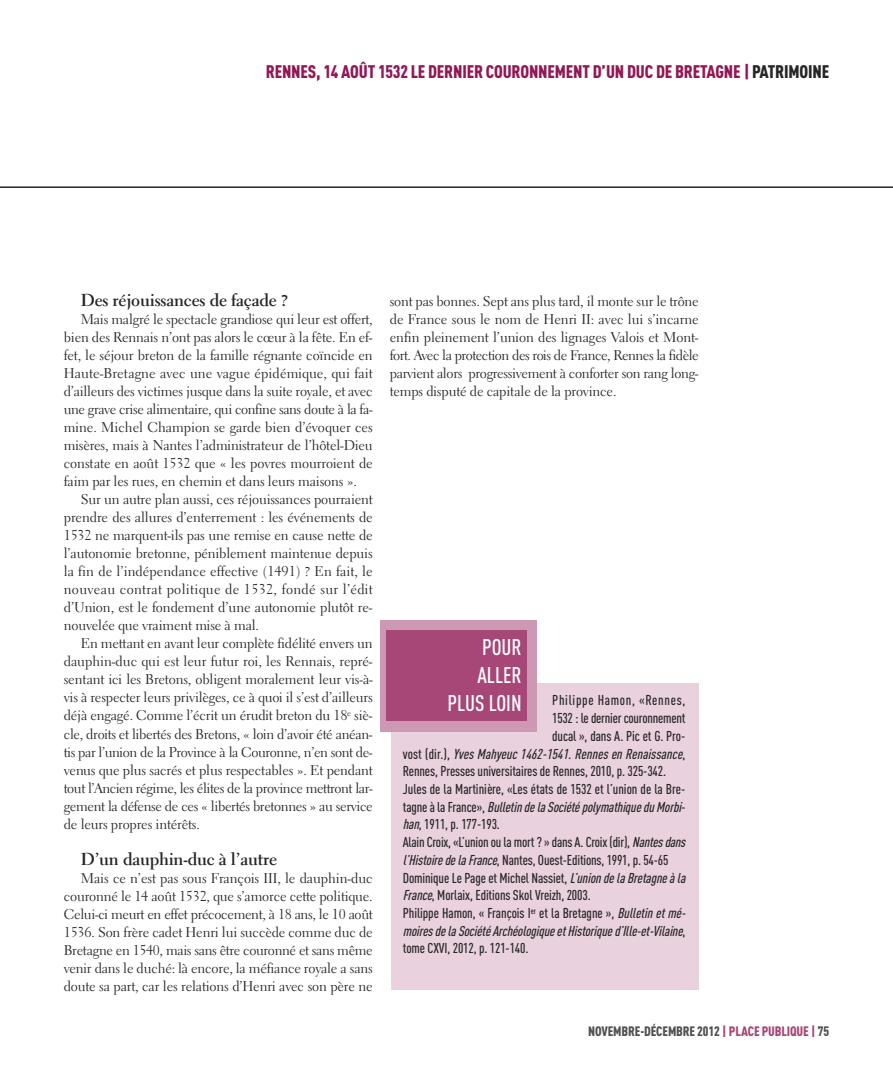
<style>
.page{position:relative;width:893px;height:1085px;background:#fff}
.page>*{position:absolute;margin:0;border:0;box-sizing:border-box;transform-origin:0 0}
.t1{font:500 22.35px/27.9px "DIN Cond";color:#fff;text-align:right}
.t2{font:900 18px "DIN Cond";letter-spacing:-.01em;color:#901956}
.t3{font:700 17.25px "Electra LT";letter-spacing:-.01em;color:#272627}
.t4{font:14.1px/18px "Electra LT";letter-spacing:-.01em;color:#272627;text-align:justify}
.t5{font:500 14.1px "DIN Cond";letter-spacing:-.01em;color:#272627}
.t6{font:italic 500 14.1px "DIN Cond";color:#272627}
.t7{font:500 14.1px "DIN Cond";letter-spacing:.05em;color:#272627}
.t8{font:900 13.5px "DIN Cond";letter-spacing:-.01em;color:#525152}
.s1{color:#272627}
.s2{font-style:normal}
.s3{font-style:italic}
.s4{color:#a64778}
</style>
<div class="page">
<hr style="left:0;top:186px;width:893px;height:2px;background:#272627">
<div style="left:391px;top:682px;width:308px;height:307px;background:#e9d1dd"></div>
<div style="left:381px;top:620px;width:156px;height:111px;background:#cd98b3"></div>
<div style="left:386px;top:630px;width:140px;height:90px;background:#a64778"></div>
<p class="t2" style="left:266px;top:60px;width:565px">RENNES, 14 AOÛT 1532 LE DERNIER COURONNEMENT D’UN DUC DE BRETAGNE |<span class="s1">PATRIMOINE</span></p>
<p class="t3" style="left:81px;top:293px;width:209px">Des réjouissances de façade ?</p>
<p class="t4" style="left:64px;top:312px;width:310px;text-indent:17px">Mais malgré le spectacle grandiose qui leur est offert, bien des Rennais n’ont pas alors le cœur à la fête. En ef&shy;fet, le séjour breton de la famille régnante coïncide en Haute-Bretagne avec une vague épidémique, qui fait d’ailleurs des victimes jusque dans la suite royale, et avec une grave crise alimentaire, qui confine sans doute à la fa&shy;mine. Michel Champion se garde bien d’évoquer ces misères, mais à Nantes l’administrateur de l’hôtel-Dieu constate en août 1532 que « les povres mourroient de faim par les rues, en chemin et dans leurs maisons ».</p>
<p class="t4" style="left:64px;top:492px;width:310px;text-indent:17px">Sur un autre plan aussi, ces réjouissances pourraient prendre des allures d’enterrement : les événements de 1532 ne marquent-ils pas une remise en cause nette de l’autonomie bretonne, péniblement maintenue depuis la fin de l’indépendance effective (1491) ? En fait, le nouveau contrat politique de 1532, fondé sur l’édit d’Union, est le fondement d’une autonomie plutôt re&shy;nouvelée que vraiment mise à mal.</p>
<p class="t4" style="left:64px;top:636px;width:311px;text-indent:17px">En mettant en avant leur complète fidélité envers un dauphin-duc qui est leur futur roi, les Rennais, repré&shy;sentant ici les Bretons, obligent moralement leur vis-à&shy;vis à respecter leurs privilèges, ce à quoi il s’est d’ailleurs déjà engagé. Comme l’écrit un érudit breton du 18<sup>e</sup> siè&shy;cle, droits et libertés des Bretons, « loin d’avoir été anéan&shy;tis par l’union de la Province à la Couronne, n’en sont de&shy;venus que plus sacrés et plus respectables ». Et pendant tout l’Ancien régime, les élites de la province mettront lar&shy;gement la défense de ces « libertés bretonnes » au service de leurs propres intérêts.</p>
<p class="t3" style="left:81px;top:851px;width:198px">D’un dauphin-duc à l’autre</p>
<p class="t4" style="left:64px;top:870px;width:311px;text-indent:17px">Mais ce n’est pas sous François III, le dauphin-duc couronné le 14 août 1532, que s’amorce cette politique.<br>Celui-ci meurt en effet précocement, à 18 ans, le 10 août 1536. Son frère cadet Henri lui succède comme duc de Bretagne en 1540, mais sans être couronné et sans même venir dans le duché: là encore, la méfiance royale a sans doute sa part, car les relations d’Henri avec son père ne</p>
<p class="t4" style="left:390px;top:294px;width:310px">sont pas bonnes. Sept ans plus tard, il monte sur le trône de France sous le nom de Henri II: avec lui s’incarne enfin pleinement l’union des lignages Valois et Mont&shy;fort. Avec la protection des rois de France, Rennes la fidèle parvient alors progressivement à conforter son rang long&shy;temps disputé de capitale de la province.</p>
<h1 class="t1" style="left:447px;top:632px;width:76px">POUR<br>ALLER<br>PLUS LOIN</h1>
<p class="t7" style="left:552px;top:692px;width:135px">Philippe Hamon, «Rennes,</p>
<p class="t5" style="left:552px;top:709px;width:135px">1532 : le dernier couronnement</p>
<p class="t5" style="left:552px;top:727px;width:134px">ducal », dans A. Pic et G. Pro-</p>
<p class="t6" style="left:403px;top:745px;width:284px"><span class="s2">v o s t ( d i r . ) ,</span> Yves Mahyeuc 1462-1541. Rennes en Renaissance<span class="s2">,</span></p>
<p class="t5" style="left:403px;top:762px;width:265px">Rennes, Presses universitaires de Rennes, 2010, p. 325-342.</p>
<p class="t5" style="left:403px;top:780px;width:284px">Jules de la Martinière, «Les états de 1532 et l’union de la Bre-</p>
<p class="t6" style="left:403px;top:798px;width:287px"><span class="s2">t a g n e à l a F r a n c e » ,</span> Bulletin de la Société polymathique du Morbi-</p>
<p class="t5" style="left:403px;top:815px;width:99px"><span class="s3">han</span>, 1911, p. 177-193.</p>
<p class="t5" style="left:403px;top:833px;width:287px">Alain Croix, «L’union ou la mort ? » dans A. Croix (dir), <span class="s3">Nantesdans</span></p>
<p class="t5" style="left:403px;top:851px;width:267px"><span class="s3">l’HistoiredelaFrance</span>, Nantes, Ouest-Editions, 1991, p. 54-65</p>
<p class="t5" style="left:403px;top:869px;width:287px">Dominique Le Page et Michel Nassiet, <span class="s3">L’uniondelaBretagneàla</span></p>
<p class="t5" style="left:403px;top:886px;width:189px"><span class="s3">France</span>, Morlaix, Editions Skol Vreizh, 2003.</p>
<p class="t5" style="left:403px;top:904px;width:287px">Philippe Hamon, « François I<sup>er</sup> et la Bretagne », <span class="s3">Bulletinetmé-</span></p>
<p class="t6" style="left:403px;top:922px;width:285px">moires de la Société Archéologique et Historique d’Ille-et-Vilaine<span class="s2">,</span></p>
<p class="t5" style="left:403px;top:939px;width:127px">tome CXVI, 2012, p. 121-140.</p>
<p class="t8" style="left:588px;top:1022px;width:243px">NOVEMBRE-DÉCEMBRE 2012 <span class="s4">| PLACE PUBLIQUE |</span> 75</p>
</div>
